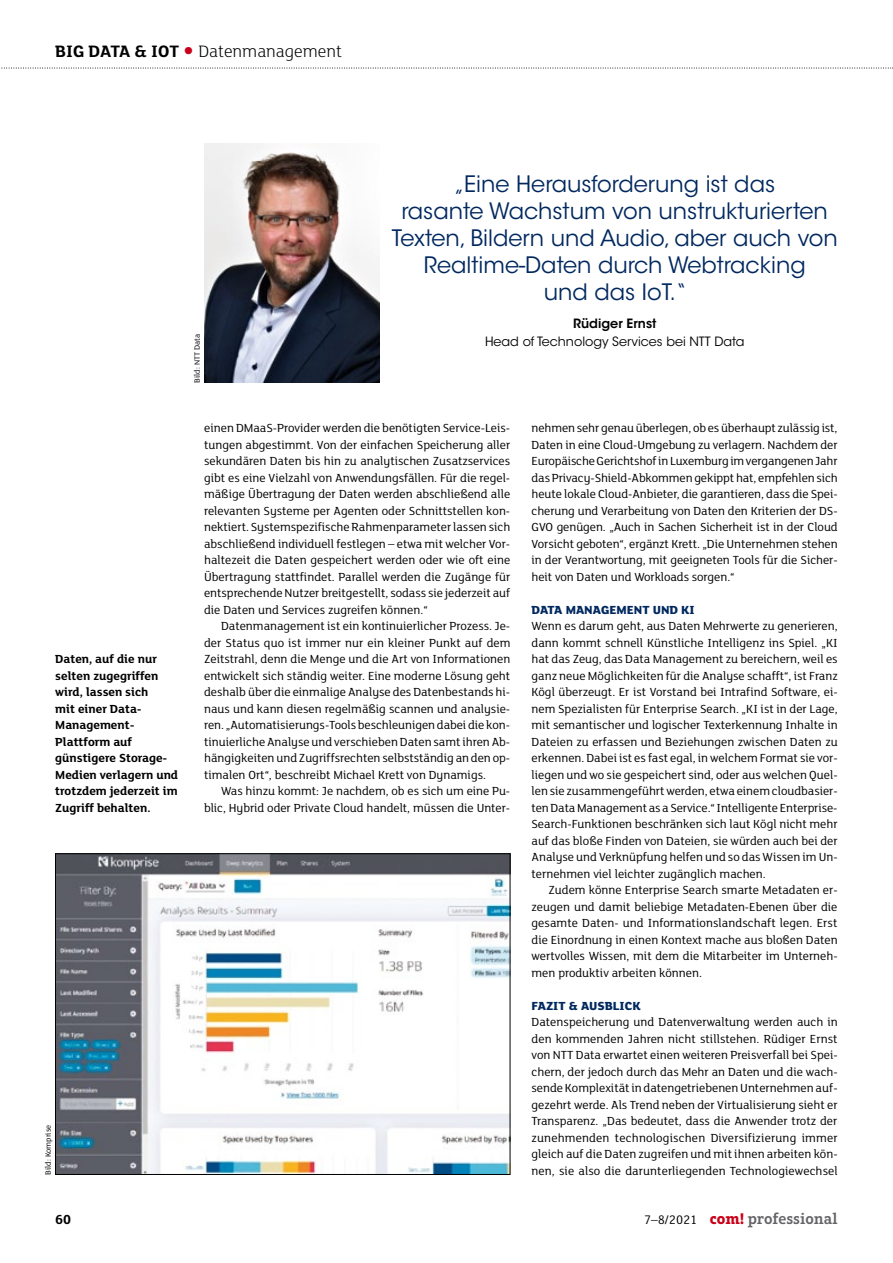
<style>
.page{position:relative;width:893px;height:1263px;background:#fff}
.page>*{position:absolute;margin:0;border:0;box-sizing:border-box;transform-origin:0 0}
.t1{font:22.5px/27px "ITC Avant Garde Std";color:#00285f;text-align:center}
.t2{font:300 18px "FS Lola";color:#000}
.t3{font:600 15.75px "Aptifer Slab LT Pro";color:#646467}
.t4{font:700 14.25px "FS Lola";color:#000}
._04_Lauftext_ohne_Ei{font:12.75px/16.5px "FS Lola";letter-spacing:-.005em;color:#000;text-align:justify}
._04_Lauftext{font:12.75px/16.5px "FS Lola";color:#000;text-align:justify}
._08_BU{font:700 12.75px/16.5px "FS Lola";color:#000}
.t5{font:12.75px/18px "ITC Avant Garde Std";color:#000;text-align:center}
._07_Zwiti{font:800 12.75px "FS Lola";color:#00285f}
._00_Credit{font:8.25px "FS Lola";color:#000}
.s1{font-weight:700}
.s2{font-weight:700;font-size:30px;color:#c90019}
.s3{font-weight:600}
.s4{font-family:"FS Lola";font-weight:400;font-size:13.5px;color:#000}
.s5{font-weight:700;color:#c90019}
</style>
<div class="page">
<img style="left:57px;top:855px;width:451px;height:318px">
<div style="left:55px;top:853px;width:455px;height:322px;border:1px solid #000"></div>
<img style="left:204px;top:144px;width:175px;height:239px">
<svg style="left:1px;top:68px;width:892px;height:1px"></svg>
<h2 class="t2" style="left:55px;top:39px;width:288px"><span class="s1">BIG DATA &amp; IOT</span> <span class="s2">•</span> Datenmanagement</h2>
<p class="_00_Credit" style="left:192px;top:383px;width:50px;rotate:-90deg">Bild: NTT Data</p>
<p class="t1" style="left:392px;top:170px;width:447px">„Eine Herausforderung ist das<br>rasante Wachstum von unstrukturierten<br>Texten, Bildern und Audio, aber auch von<br>Realtime-Daten durch Webtracking<br>und das IoT.“</p>
<p class="t5" style="left:485px;top:314px;width:261px"><span class="s3">Rüdiger Ernst<br></span>Head of Technology Services bei NTT Data</p>
<p class="_08_BU" style="left:55px;top:650px;width:124px">Daten, auf die nur selten zugegriffen wird, lassen sich<br>mit einer Data-<br>Management-<br>Plattform auf günstigere Storage-<br>Medien verlagern und trotzdem jederzeit im<br>Zugriff behalten.</p>
<p class="_00_Credit" style="left:43px;top:1174px;width:51px;rotate:-90deg">Bild: Komprise</p>
<p class="_04_Lauftext" style="left:204px;top:419px;width:308px">einen DMaaS-Provider werden die benötigten Service-Leis&shy;tungen abgestimmt. Von der einfachen Speicherung aller sekundären Daten bis hin zu analytischen Zusatzservices gibt es eine Vielzahl von Anwendungsfällen. Für die regel&shy;mäßige Übertragung der Daten werden abschließend alle relevanten Systeme per Agenten oder Schnittstellen kon&shy;nektiert. Systemspezifische Rahmenparameter lassen sich abschließend individuell festlegen – etwa mit welcher Vor&shy;haltezeit die Daten gespeichert werden oder wie oft eine Übertragung stattfindet. Parallel werden die Zugänge für entsprechende Nutzer breitgestellt, sodass sie jederzeit auf die Daten und Services zugreifen können.“</p>
<p class="_04_Lauftext" style="left:204px;top:617px;width:308px;text-indent:17px">Datenmanagement ist ein kontinuierlicher Prozess. Je&shy;der Status quo ist immer nur ein kleiner Punkt auf dem Zeitstrahl, denn die Menge und die Art von Informationen entwickelt sich ständig weiter. Eine moderne Lösung geht deshalb über die einmalige Analyse des Datenbestands hi&shy;naus und kann diesen regelmäßig scannen und analysie&shy;ren. „Automatisierungs-Tools beschleunigen dabei die kon&shy;tinuierliche Analyse und verschieben Daten samt ihren Ab&shy;hängigkeiten und Zugriffsrechten selbstständig an den op&shy;timalen Ort“, beschreibt Michael Krett von Dynamigs.</p>
<p class="_04_Lauftext_ohne_Ei" style="left:204px;top:782px;width:308px;text-align:right">Was hinzu kommt: Je nachdem, ob es sich um eine Pu&shy;blic, Hybrid oder Private Cloud handelt, müssen die Unter-</p>
<p class="_04_Lauftext_ohne_Ei" style="left:531px;top:419px;width:308px">nehmen sehr genau überlegen, ob es überhaupt zulässig ist, Daten in eine Cloud-Umgebung zu verlagern. Nachdem der Europäische Gerichtshof in Luxemburg im vergangenen Jahr das Privacy-Shield-Abkommen gekippt hat, empfehlen sich heute lokale Cloud-Anbieter, die garantieren, dass die Spei&shy;cherung und Verarbeitung von Daten den Kriterien der DS-GVO genügen. „Auch in Sachen Sicherheit ist in der Cloud Vorsicht geboten“, ergänzt Krett. „Die Unternehmen stehen in der Verantwortung, mit geeigneten Tools für die Sicher&shy;heit von Daten und Workloads sorgen.“</p>
<p class="_07_Zwiti" style="left:531px;top:601px;width:165px">DATA MANAGEMENT UND KI</p>
<p class="_04_Lauftext_ohne_Ei" style="left:531px;top:617px;width:308px">Wenn es darum geht, aus Daten Mehrwerte zu generieren, dann kommt schnell Künstliche Intelligenz ins Spiel. „KI hat das Zeug, das Data Management zu bereichern, weil es ganz neue Möglichkeiten für die Analyse schafft“, ist Franz Kögl überzeugt. Er ist Vorstand bei Intrafind Software, ei&shy;nem Spezialisten für Enterprise Search. „KI ist in der Lage, mit semantischer und logischer Texterkennung Inhalte in Dateien zu erfassen und Beziehungen zwischen Daten zu erkennen. Dabei ist es fast egal, in welchem Format sie vor&shy;liegen und wo sie gespeichert sind, oder aus welchen Quel&shy;len sie zusammengeführt werden, etwa einem cloudbasier&shy;ten Data Management as a Service.“ Intelligente Enterprise-Search-Funktionen beschränken sich laut Kögl nicht mehr auf das bloße Finden von Dateien, sie würden auch bei der Analyse und Verknüpfung helfen und so das Wissen im Un&shy;ternehmen viel leichter zugänglich machen.</p>
<p class="_04_Lauftext" style="left:531px;top:881px;width:308px;text-indent:17px">Zudem könne Enterprise Search smarte Metadaten er&shy;zeugen und damit beliebige Metadaten-Ebenen über die gesamte Daten- und Informationslandschaft legen. Erst die Einordnung in einen Kontext mache aus bloßen Daten wertvolles Wissen, mit dem die Mitarbeiter im Unterneh&shy;men produktiv arbeiten können.</p>
<p class="_07_Zwiti" style="left:531px;top:997px;width:111px">FAZIT &amp; AUSBLICK</p>
<p class="_04_Lauftext_ohne_Ei" style="left:531px;top:1013px;width:308px">Datenspeicherung und Datenverwaltung werden auch in den kommenden Jahren nicht stillstehen. Rüdiger Ernst von NTT Data erwartet einen weiteren Preisverfall bei Spei&shy;chern, der jedoch durch das Mehr an Daten und die wach&shy;sende Komplexität in datengetriebenen Unternehmen auf&shy;gezehrt werde. Als Trend neben der Virtualisierung sieht er Transparenz. „Das bedeutet, dass die Anwender trotz der zunehmenden technologischen Diversifizierung immer gleich auf die Daten zugreifen und mit ihnen arbeiten kön&shy;nen, sie also die darunterliegenden Technologiewechsel</p>
<p class="t4" style="left:55px;top:1210px;width:17px">60</p>
<p class="t3" style="left:644px;top:1209px;width:195px"><span class="s4">7–8/2021</span> <span class="s5">com!</span> professional</p>
</div>
